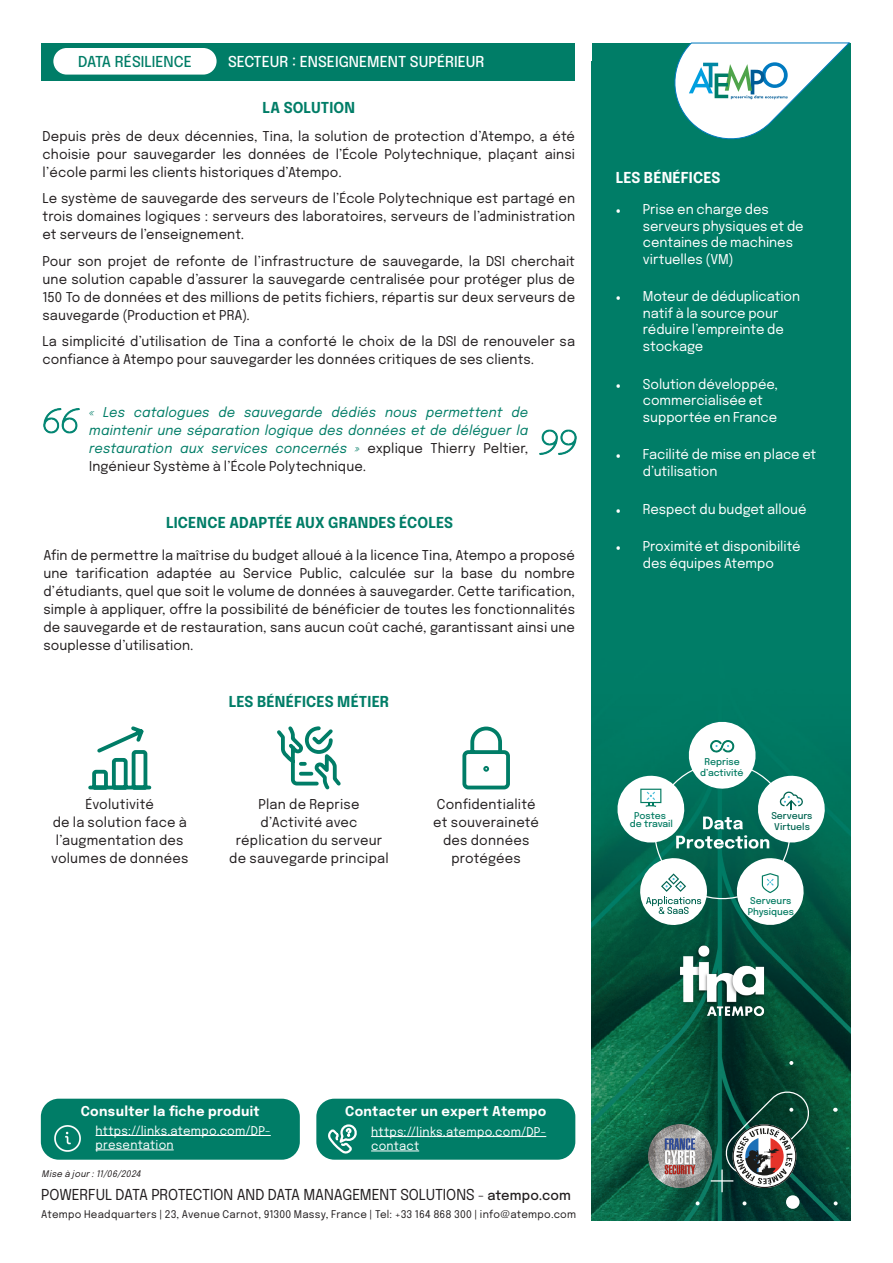
<style>
.page{position:relative;width:893px;height:1263px;background:#fff}
.page>*{position:absolute;margin:0;border:0;box-sizing:border-box;transform-origin:0 0}
.t1{font:15px "Epilogue";letter-spacing:-.005em;color:#231f20}
.t2{font:700 15px "Epilogue";letter-spacing:.005em;color:#007d67;scale:.96 1}
.t3{font:500 15px "Epilogue";color:#fff}
.t4{font:500 15px "Epilogue";color:#007d67}
.t5{font:700 15px "Epilogue";letter-spacing:.005em;color:#fff;scale:.96 1}
.t6{font:13.5px/18px "Epilogue";letter-spacing:.01em;color:#231f20;text-align:justify}
.t7{font:13.5px/16.5px "Epilogue";letter-spacing:-.005em;color:#fff}
.t8{font:italic 13.5px/18px "Epilogue";letter-spacing:.01em;color:#007d67;text-align:justify}
.t9{font:700 13.5px "Epilogue";letter-spacing:.025em;color:#fff}
.t10{font:12px/14.4px "Epilogue";letter-spacing:.02em;color:#fff}
.t11{font:10.5px "Epilogue";letter-spacing:.025em;color:#231f20}
.t12{font:500 9.3px/11.2px "Epilogue";color:#037b62;text-align:center}
.t13{font:500 9.3px/11.2px "Epilogue";color:#016451;text-align:center}
.t14{font:italic 9px "Epilogue";color:#231f20}
.s1{font-style:normal;color:#231f20}
.s2{font-family:"Minion Pro"}
.s3{font-size:13.5px}
.s4{font-weight:500;font-size:13.5px}
</style>
<div class="page">
<div style="left:41px;top:43px;width:534px;height:38px;background:#007d67"></div>
<img style="left:592px;top:62px;width:258px;height:1158px">
<svg style="left:833px;top:1108px;width:5px;height:4px"></svg>
<svg style="left:696px;top:1201px;width:4px;height:4px"></svg>
<svg style="left:834px;top:1201px;width:4px;height:4px"></svg>
<svg style="left:789px;top:1061px;width:4px;height:4px"></svg>
<svg style="left:742px;top:1201px;width:4px;height:4px"></svg>
<hr style="left:721px;top:1169px;width:2px;height:23px;background:#fff">
<div style="left:786px;top:1195px;width:13px;height:14px;background:#fff;border-radius:50%"></div>
<svg style="left:615px;top:721px;width:212px;height:207px"></svg>
<svg style="left:669px;top:42px;width:181px;height:103px"></svg>
<svg style="left:711px;top:1088px;width:101px;height:100px;background:#40635a"></svg>
<img style="left:648px;top:1124px;width:64px;height:63px">
<img style="left:645px;top:911px;width:154px;height:139px">
<div style="left:41px;top:1099px;width:259px;height:61px;background:#007d67;border-radius:18px"></div>
<hr style="left:96px;top:1135px;width:175px;height:1px;background:#fff">
<hr style="left:96px;top:1149px;width:78px;height:1px;background:#fff">
<div style="left:316px;top:1099px;width:259px;height:61px;background:#007d67;border-radius:18px"></div>
<hr style="left:371px;top:1136px;width:175px;height:1px;background:#fff">
<hr style="left:371px;top:1151px;width:48px;height:1px;background:#fff">
<svg style="left:328px;top:1124px;width:29px;height:29px"></svg>
<svg style="left:462px;top:726px;width:48px;height:64px"></svg>
<svg style="left:277px;top:726px;width:64px;height:64px"></svg>
<svg style="left:88px;top:726px;width:64px;height:64px"></svg>
<div style="left:53px;top:48px;width:164px;height:27px;background:#fff;border-radius:13px"></div>
<img style="left:43px;top:408px;width:37px;height:25px">
<img style="left:540px;top:429px;width:36px;height:26px">
<img style="left:54px;top:1125px;width:26px;height:26px">
<p class="t4" style="left:74px;top:51px;width:123px">DATA PROTECTION</p>
<p class="t3" style="left:228px;top:51px;width:258px">SECTEUR : ENSEIGNEMENT SUPÉRIEUR</p>
<p class="t4" style="left:78px;top:51px;width:115px">DATA RÉSILIENCE</p>
<p class="t2" style="left:263px;top:97px;width:98px">LA SOLUTION</p>
<p class="t6" style="left:43px;top:126px;width:534px">Depuis près de deux décennies, Tina, la solution de protection d’Atempo, a été choisie pour sauvegarder les données de l’École Polytechnique, plaçant ainsi l’école parmi les clients historiques d’Atempo.</p>
<p class="t6" style="left:43px;top:188px;width:534px">Le système de sauvegarde des serveurs de l’École Polytechnique est partagé en trois domaines logiques : serveurs des laboratoires, serveurs de l’administration et serveurs de l’enseignement.</p>
<p class="t6" style="left:43px;top:251px;width:534px">Pour son projet de refonte de l’infrastructure de sauvegarde, la DSI cherchait une solution capable d’assurer la sauvegarde centralisée pour protéger plus de 150 To de données et des millions de petits fichiers, répartis sur deux serveurs de sauvegarde (Production et PRA).</p>
<p class="t6" style="left:43px;top:332px;width:534px">La simplicité d’utilisation de Tina a conforté le choix de la DSI de renouveler sa confiance à Atempo pour sauvegarder les données critiques de ses clients.</p>
<p class="t8" style="left:89px;top:403px;width:441px">« Les catalogues de sauvegarde dédiés nous permettent de maintenir une séparation logique des données et de déléguer la restauration aux services concernés » <span class="s1">explique Thierry Peltier, Ingénieur Système à l’École Polytechnique.</span></p>
<p class="t2" style="left:166px;top:512px;width:300px">LICENCE ADAPTÉE AUX GRANDES ÉCOLES</p>
<p class="t6" style="left:43px;top:546px;width:533px">Afin de permettre la maîtrise du budget alloué à la licence Tina, Atempo a proposé une tarification adaptée au Service Public, calculée sur la base du nombre d’étudiants, quel que soit le volume de données à sauvegarder. Cette tarification, simple à appliquer, offre la possibilité de bénéficier de toutes les fonctionnalités de sauvegarde et de restauration, sans aucun coût caché, garantissant ainsi une souplesse d’utilisation.</p>
<p class="t6" style="left:51px;top:794px;width:139px;text-align:center">Évolutivité<br>de la solution face à l’augmentation des volumes de données</p>
<p class="t2" style="left:229px;top:691px;width:168px">LES BÉNÉFICES MÉTIER</p>
<p class="t6" style="left:229px;top:794px;width:161px;text-align:center">Plan de Reprise d’Activité avec réplication du serveur de sauvegarde principal</p>
<p class="t6" style="left:433px;top:794px;width:107px;text-align:center">Confidentialité et souveraineté des données protégées</p>
<p class="t5" style="left:616px;top:167px;width:110px">LES BÉNÉFICES</p>
<p class="t7" style="left:643px;top:200px;width:162px;text-indent:-27px"><span class="s2">•</span> Prise en charge des serveurs physiques et de centaines de machines virtuelles (VM)</p>
<p class="t7" style="left:643px;top:287px;width:159px;text-indent:-27px"><span class="s2">•</span> Moteur de déduplication natif à la source pour réduire l’empreinte de stockage</p>
<p class="t7" style="left:643px;top:375px;width:137px;text-indent:-27px"><span class="s2">•</span> Solution développée, commercialisée et supportée en France</p>
<p class="t7" style="left:643px;top:445px;width:175px;text-indent:-27px"><span class="s2">•</span> Facilité de mise en place et d’utilisation</p>
<p class="t7" style="left:616px;top:500px;width:192px"><span class="s2">•</span> Respect du budget alloué</p>
<p class="t7" style="left:616px;top:537px;width:186px;text-align:center"><span class="s2">•</span> Proximité et disponibilité des équipes Atempo</p>
<p class="t12" style="left:630px;top:810px;width:45px;line-height:8.9px">Postes de travail</p>
<p class="t12" style="left:700px;top:755px;width:45px">Reprise d’activité</p>
<p class="t13" style="left:771px;top:809px;width:43px">Serveurs<br>Virtuels</p>
<p class="t12" style="left:748px;top:894px;width:48px;text-align:left">Serveurs<br>Physiques</p>
<p class="t9" style="left:81px;top:1102px;width:181px">Consulter la fiche produit</p>
<p class="t10" style="left:96px;top:1123px;width:177px">https://links.atempo.com/DP&shy;presentation</p>
<p class="t14" style="left:42px;top:1168px;width:103px">Mise à jour:11/06/2024</p>
<p class="t9" style="left:345px;top:1102px;width:203px">Contacter un expert Atempo</p>
<p class="t10" style="left:371px;top:1124px;width:177px">https://links.atempo.com/DP&shy;contact</p>
<p class="t1" style="left:41px;top:1184px;width:531px">POWERFUL DATA PROTECTION AND DATA MANAGEMENT SOLUTIONS <span class="s3">-</span> <span class="s4">atempo.com</span></p>
<p class="t11" style="left:41px;top:1206px;width:536px">Atempo Headquarters | 23, Avenue Carnot, 91300 Massy, France | Tel: +33 164 868 300 | info@atempo.com</p>
</div>
